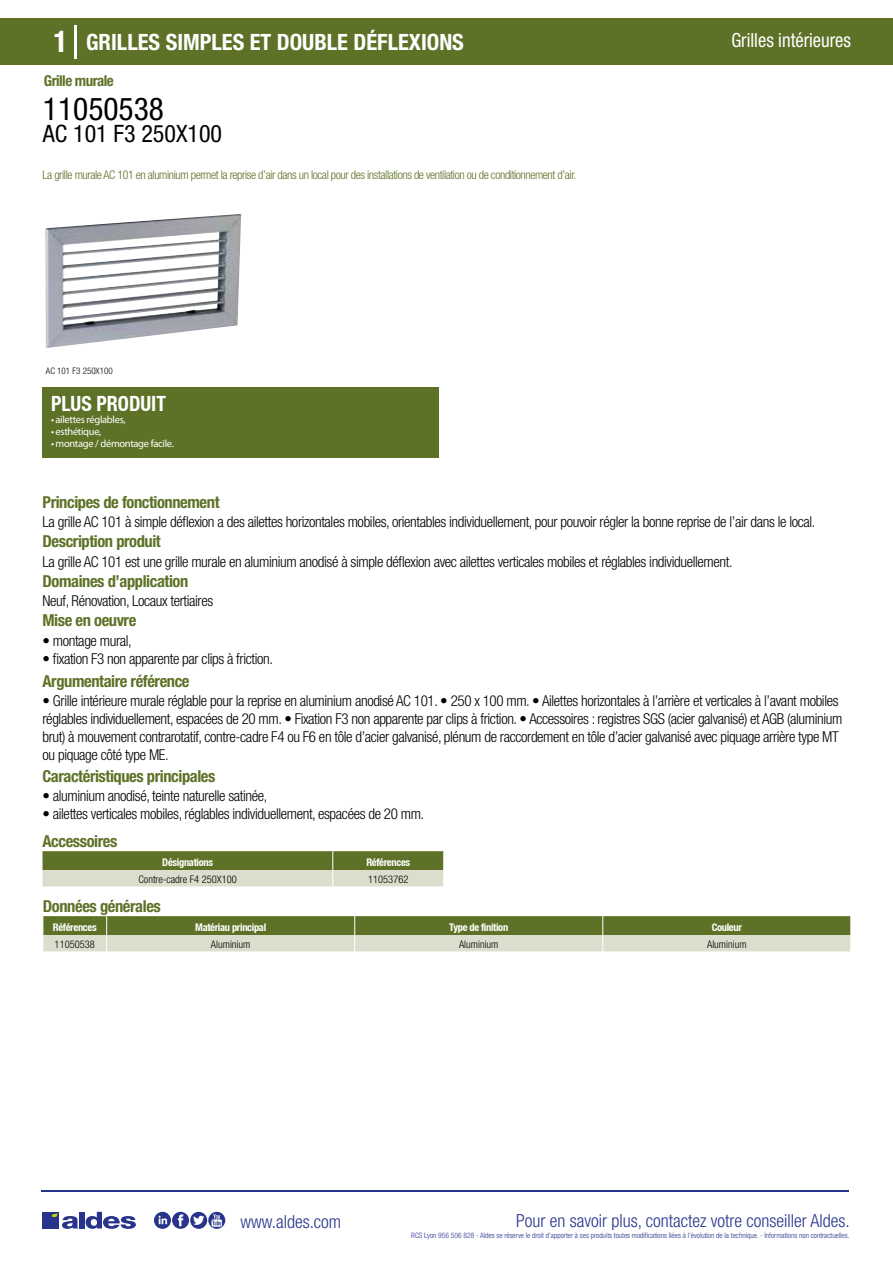
<style>
.page{position:relative;width:893px;height:1263px;background:#fff}
.page>*{position:absolute;margin:0;border:0;box-sizing:border-box;transform-origin:0 0}
.t1{font:condensed 31.5px "Helvetica Neue LT Std";color:#000}
.t2{font:condensed 24px "Helvetica Neue LT Std";color:#000}
.t3{font:700 condensed 22.5px "Helvetica Neue LT Std";color:#fff}
.t4{font:700 condensed 21px "Helvetica Neue";color:#fff;scale:.95 1}
.t5{font:condensed 19.5px "Helvetica Neue LT Std";color:#fff;scale:.95 1}
.t6{font:300 condensed 18px "Helvetica Neue";color:#28348b}
.t7{font:700 condensed 16.5px "Helvetica Neue LT Std";letter-spacing:-.025em;color:#5d7227}
.t8{font:300 condensed 15px/18px "Helvetica Neue LT Std";letter-spacing:-.025em;color:#000}
.t9{font:700 condensed 15px "Helvetica Neue LT Std";letter-spacing:-.035em;color:#5d7227}
.t10{font:300 condensed 12px "Helvetica Neue LT Std";letter-spacing:-.035em;color:#5d7227}
.t11{font:700 condensed 10.5px "Helvetica Neue";letter-spacing:-.03em;color:#fff}
.t12{font:300 condensed 10.5px "Helvetica Neue";color:#000}
.t13{font:10.5px "Myriad Pro";letter-spacing:-.03em;color:#fff}
.t14{font:300 condensed 9px "Helvetica Neue";color:#000}
.t15{font:300 condensed 7.5px "Helvetica Neue";color:#28348b}
.s1{font-size:30px}
</style>
<div class="page">
<div style="left:0;top:18px;width:893px;height:46px;background:#5d7227"></div>
<div style="left:43px;top:387px;width:396px;height:70px;background:#5d7227"></div>
<hr style="left:74px;top:25px;width:2px;height:33px;background:#fff">
<svg style="left:45px;top:214px;width:197px;height:134px"></svg>
<svg style="left:43px;top:851px;width:401px;height:36px;background:#9ba677"></svg>
<svg style="left:43px;top:916px;width:808px;height:36px;background:#9ba677"></svg>
<hr style="left:41px;top:1190px;width:808px;height:1px;background:#28348b">
<svg style="left:154px;top:1212px;width:71px;height:17px"></svg>
<div style="left:42px;top:1212px;width:17px;height:16px;background:#28348b"></div>
<div style="left:79px;top:1212px;width:5px;height:16px;background:#28348b"></div>
<svg style="left:86px;top:1212px;width:50px;height:17px"></svg>
<svg style="left:52px;top:1213px;width:26px;height:16px"></svg>
<h3 class="t3" style="left:54px;top:28px;width:412px"><span class="s1">1</span> GRILLES SIMPLES ET DOUBLE DÉFLEXIONS</h3>
<h3 class="t5" style="left:731px;top:29px;width:127px">Grilles intérieures</h3>
<p class="t9" style="left:44px;top:71px;width:72px">Grille murale</p>
<h1 class="t1" style="left:43px;top:91px;width:122px">11050538</h1>
<h2 class="t2" style="left:43px;top:120px;width:181px">AC 101 F3 250X100</h2>
<p class="t10" style="left:43px;top:167px;width:535px">La grille murale AC 101 en aluminium permet la reprise d’air dans un local pour des installations de ventilation ou de conditionnement d’air.</p>
<p class="t14" style="left:46px;top:365px;width:68px">AC 101 F3 250X100</p>
<p class="t14" style="left:46px;top:365px;width:44px">Grille AC 101</p>
<h3 class="t4" style="left:51px;top:391px;width:122px">PLUS PRODUIT</h3>
<p class="t13" style="left:51px;top:413px;width:76px">• ailettes réglables,</p>
<p class="t13" style="left:51px;top:425px;width:52px">• esthétique,</p>
<p class="t13" style="left:51px;top:437px;width:124px">• montage / démontage facile.</p>
<p class="t7" style="left:43px;top:492px;width:179px">Principes de fonctionnement</p>
<p class="t7" style="left:43px;top:531px;width:120px">Description produit</p>
<p class="t7" style="left:43px;top:571px;width:147px">Domaines d’application</p>
<p class="t7" style="left:43px;top:610px;width:95px">Mise en oeuvre</p>
<p class="t8" style="left:43px;top:513px;width:774px">La grille AC 101 à simple déflexion a des ailettes horizontales mobiles, orientables individuellement, pour pouvoir régler la bonne reprise de l’air dans le local.</p>
<p class="t8" style="left:43px;top:552px;width:692px">La grille AC 101 est une grille murale en aluminium anodisé à simple déflexion avec ailettes verticales mobiles et réglables individuellement.</p>
<p class="t8" style="left:43px;top:592px;width:172px">Neuf, Rénovation, Locaux tertiaires</p>
<p class="t8" style="left:43px;top:631px;width:91px">• montage mural,</p>
<p class="t8" style="left:43px;top:649px;width:232px">• fixation F3 non apparente par clips à friction.</p>
<p class="t7" style="left:43px;top:671px;width:149px">Argumentaire référence</p>
<p class="t8" style="left:43px;top:692px;width:801px">• Grille intérieure murale réglable pour la reprise en aluminium anodisé AC 101. • 250 x 100 mm. • Ailettes horizontales à l’arrière et verticales à l’avant mobiles réglables individuellement, espacées de 20 mm. • Fixation F3 non apparente par clips à friction. • Accessoires : registres SGS (acier galvanisé) et AGB (aluminium brut) à mouvement contrarotatif, contre-cadre F4 ou F6 en tôle d’acier galvanisé, plénum de raccordement en tôle d’acier galvanisé avec piquage arrière type MT ou piquage côté type ME.</p>
<p class="t7" style="left:43px;top:766px;width:174px">Caractéristiques principales</p>
<p class="t8" style="left:43px;top:787px;width:226px">• aluminium anodisé, teinte naturelle satinée,</p>
<p class="t8" style="left:43px;top:805px;width:383px">• ailettes verticales mobiles, réglables individuellement, espacées de 20 mm.</p>
<p class="t7" style="left:43px;top:831px;width:76px">Accessoires</p>
<p class="t11" style="left:162px;top:855px;width:52px">Désignations</p>
<p class="t11" style="left:366px;top:855px;width:45px">Références</p>
<p class="t12" style="left:138px;top:873px;width:100px">Contre-cadre F4 250X100</p>
<p class="t12" style="left:368px;top:873px;width:42px">11053762</p>
<p class="t7" style="left:43px;top:896px;width:119px">Données générales</p>
<p class="t11" style="left:53px;top:920px;width:45px">Références</p>
<p class="t11" style="left:195px;top:920px;width:72px">Matériau principal</p>
<p class="t11" style="left:449px;top:920px;width:60px">Type de finition</p>
<p class="t11" style="left:712px;top:920px;width:32px">Couleur</p>
<p class="t12" style="left:55px;top:938px;width:42px">11050538</p>
<p class="t12" style="left:211px;top:938px;width:41px">Aluminium</p>
<p class="t12" style="left:459px;top:938px;width:41px">Aluminium</p>
<p class="t12" style="left:707px;top:938px;width:41px">Aluminium</p>
<p class="t6" style="left:240px;top:1211px;width:102px">www.aldes.com</p>
<p class="t6" style="left:516px;top:1211px;width:335px">Pour en savoir plus, contactez votre conseiller Aldes.</p>
<p class="t15" style="left:411px;top:1230px;width:440px">RCS Lyon 956 506 828 - Aldes se réserve le droit d’apporter à ses produits toutes modifications liées à l’évolution de la technique. - Informations non contractuelles.</p>
</div>
